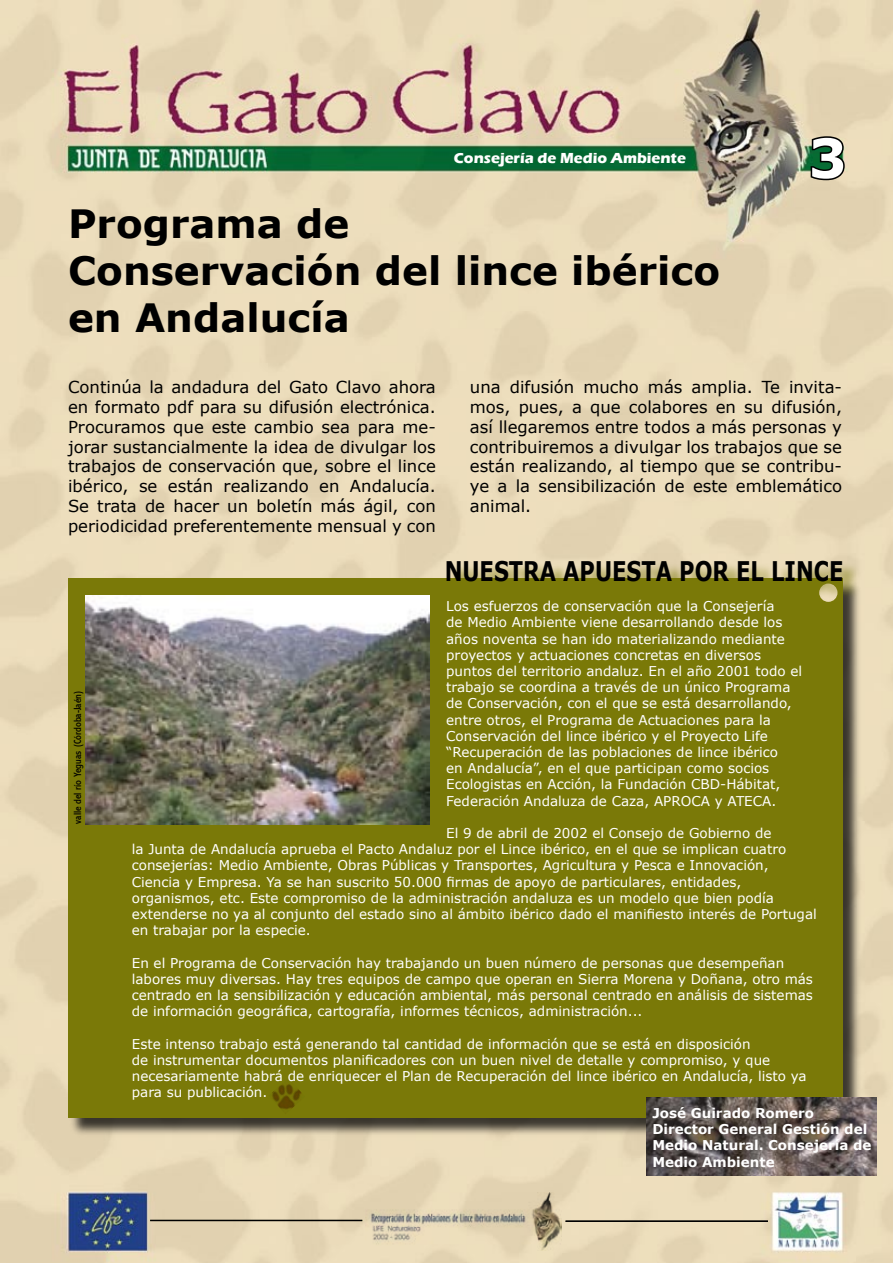
<style>
.page{position:relative;width:893px;height:1263px;background:#fff}
.page>*{position:absolute;margin:0;border:0;box-sizing:border-box;transform-origin:0 0}
.t1{font:700 54px "Verdana";color:#fff}
.t2{font:700 39px/46.8px "Verdana";color:#000}
.t3{font:700 27px "Verdana";color:#000;scale:.78 1}
.t4{font:16.5px/19.8px "Verdana";color:#000;text-align:justify}
.t5{font:700 15px "Eras ITC";color:#fff}
.Texto_estándar{font:13.5px/16.2px "Verdana";color:#fff}
.t6{font:700 13.5px "Verdana";color:#fff}
.t7{font:condensed 10.5px "Abadi";color:#000}
</style>
<div class="page">
<img style="left:0;top:0;width:893px;height:1263px">
<div style="left:70px;top:580px;width:792px;height:558px;background:#000;opacity:.75"></div>
<div style="left:68px;top:578px;width:774px;height:539px;background:#7a7908"></div>
<img style="left:366px;top:1193px;width:195px;height:57px">
<hr style="left:150px;top:1220px;width:212px;height:1px;background:#000">
<hr style="left:566px;top:1220px;width:202px;height:2px;background:#000">
<img style="left:272px;top:1084px;width:30px;height:26px">
<svg style="left:809px;top:134px;width:38px;height:48px;background:#5a7255"></svg>
<img style="left:647px;top:1098px;width:229px;height:77px">
<div style="left:819px;top:583px;width:18px;height:19px;border:2px solid #ecdcbb;border-radius:50%"></div>
<img style="left:85px;top:595px;width:344px;height:229px">
<div style="left:448px;top:561px;width:413px;height:39px;background:#7a7908;opacity:.75"></div>
<p class="t5" style="left:454px;top:149px;width:233px">Consejería de Medio Ambiente</p>
<p class="t2" style="left:68px;top:199px;width:283px">Programa de</p>
<p class="t2" style="left:68px;top:246px;width:654px">Conservación del lince ibérico en Andalucía</p>
<p class="t1" style="left:808px;top:124px;width:40px">3</p>
<p class="t4" style="left:68px;top:377px;width:369px">Continúa la andadura del Gato Clavo ahora en formato pdf para su difusión electrónica.<br>Procuramos que este cambio sea para me&shy;jorar sustancialmente la idea de divulgar los trabajos de conservación que, sobre el lince ibérico, se están realizando en Andalucía.<br>Se trata de hacer un boletín más ágil, con periodicidad preferentemente mensual y con</p>
<p class="t4" style="left:470px;top:377px;width:374px">una difusión mucho más amplia. Te invita&shy;mos, pues, a que colabores en su difusión, así llegaremos entre todos a más personas y contribuiremos a divulgar los trabajos que se están realizando, al tiempo que se contribu&shy;ye a la sensibilización de este emblemático animal.</p>
<p class="t7" style="left:72px;top:824px;width:135px;rotate:-90deg">valle del río Yeguas (Córdoba-Jaén)</p>
<p class="t3" style="left:445px;top:554px;width:513px">NUESTRA APUESTA POR EL LINCE</p>
<p class="Texto_estándar" style="left:446px;top:598px;width:358px">Los esfuerzos de conservación que la Consejería<br>de Medio Ambiente viene desarrollando desde los años noventa se han ido materializando mediante proyectos y actuaciones concretas en diversos puntos del territorio andaluz. En el año 2001 todo el trabajo se coordina a través de un único Programa de Conservación, con el que se está desarrollando, entre otros, el Programa de Actuaciones para la Conservación del lince ibérico y el Proyecto Life “Recuperación de las poblaciones de lince ibérico<br>en Andalucía”, en el que participan como socios Ecologistas en Acción, la Fundación CBD-Hábitat, Federación Andaluza de Caza, APROCA y ATECA.</p>
<p class="Texto_estándar" style="left:132px;top:824px;width:686px;text-indent:314px">El 9 de abril de 2002 el Consejo de Gobierno de<br>la Junta de Andalucía aprueba el Pacto Andaluz por el Lince ibérico, en el que se implican cuatro consejerías: Medio Ambiente, Obras Públicas y Transportes, Agricultura y Pesca e Innovación, Ciencia y Empresa. Ya se han suscrito 50.000 firmas de apoyo de particulares, entidades, organismos, etc. Este compromiso de la administración andaluza es un modelo que bien podía extenderse no ya al conjunto del estado sino al ámbito ibérico dado el manifiesto interés de Portugal en trabajar por la especie.</p>
<p class="Texto_estándar" style="left:132px;top:954px;width:683px">En el Programa de Conservación hay trabajando un buen número de personas que desempeñan labores muy diversas. Hay tres equipos de campo que operan en Sierra Morena y Doñana, otro más centrado en la sensibilización y educación ambiental, más personal centrado en análisis de sistemas de información geográfica, cartografía, informes técnicos, administración...</p>
<p class="Texto_estándar" style="left:132px;top:1035px;width:676px">Este intenso trabajo está generando tal cantidad de información que se está en disposición<br>de instrumentar documentos planificadores con un buen nivel de detalle y compromiso, y que necesariamente habrá de enriquecer el Plan de Recuperación del lince ibérico en Andalucía, listo ya para su publicación.</p>
<p class="t6" style="left:652px;top:1104px;width:163px">José Guirado Romero</p>
<p class="t6" style="left:652px;top:1121px;width:216px">Director General Gestión del</p>
<p class="t6" style="left:652px;top:1137px;width:221px">Medio Natural. Consejería de</p>
<p class="t6" style="left:652px;top:1153px;width:124px">Medio Ambiente</p>
</div>
